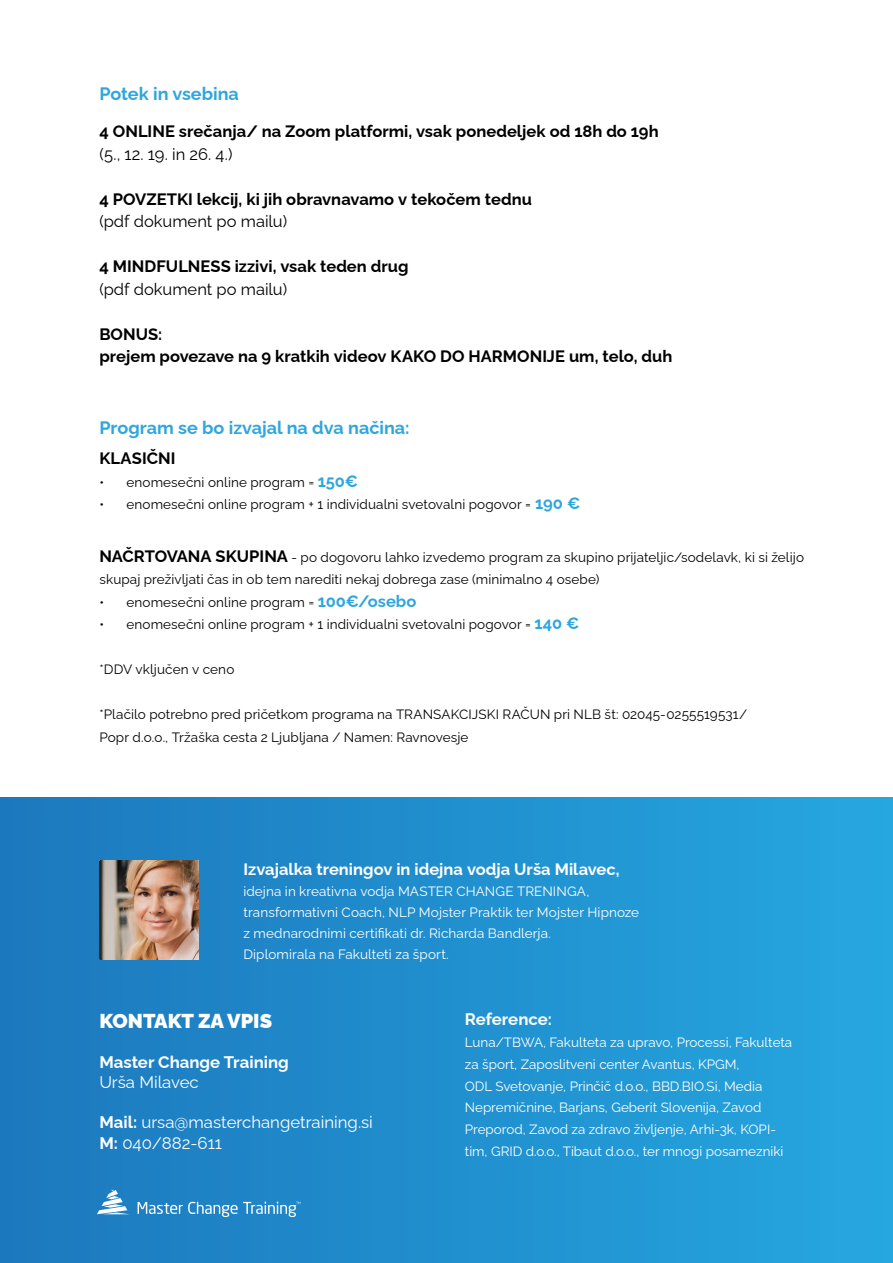
<style>
.page{position:relative;width:893px;height:1263px;background:#fff}
.page>*{position:absolute;margin:0;border:0;box-sizing:border-box;transform-origin:0 0}
.t1{font:900 20.1px "Raleway";color:#fff}
.t2{font:700 18px "Raleway";color:#2fa6de}
.t3{font:16.8px/20.1px "Raleway";color:#fff}
.t4{font:700 16.8px "Raleway";color:#fff}
.t5{font:700 16.5px/22.5px "Raleway";color:#000101}
.t6{font:16.5px "Raleway";color:#000101}
.t7{font:700 16.5px "Raleway";color:#fff}
.t8{font:13.5px/22.5px "Raleway";letter-spacing:.01em;color:#000101}
.t9{font:13.5px/21.9px "Raleway";color:#fff}
.s1{font-weight:700;font-size:16.5px;color:#2fa6de}
.s2{font-weight:700;font-size:16.5px}
.s3{color:#000}
.s4{font-weight:700}
</style>
<div class="page">
<div style="left:0;top:797px;width:893px;height:466px;background:linear-gradient(to right,#1c78be,#25a7df)"></div>
<svg style="left:138px;top:1202px;width:162px;height:15px"></svg>
<img style="left:99px;top:860px;width:100px;height:100px">
<svg style="left:97px;top:1190px;width:33px;height:24px"></svg>
<h2 class="t2" style="left:99px;top:79px;width:141px">Potek in vsebina</h2>
<p class="t5" style="left:99px;top:118px;width:561px">4 ONLINE srečanja/ na Zoom platformi, vsak ponedeljek od 18h do 19h</p>
<p class="t6" style="left:99px;top:141px;width:135px">(5., 12. 19. in 26. 4.)</p>
<p class="t5" style="left:99px;top:186px;width:434px">4 POVZETKI lekcij, ki jih obravnavamo v tekočem tednu</p>
<p class="t6" style="left:99px;top:208px;width:189px">(pdf dokument po mailu)</p>
<p class="t5" style="left:99px;top:253px;width:311px">4 MINDFULNESS izzivi, vsak teden drug</p>
<p class="t6" style="left:99px;top:276px;width:189px">(pdf dokument po mailu)</p>
<p class="t5" style="left:99px;top:321px;width:574px">BONUS:<br>prejem povezave na 9 kratkih videov KAKO DO HARMONIJE um, telo, duh</p>
<h2 class="t2" style="left:99px;top:413px;width:312px">Program se bo izvajal na dva načina:</h2>
<p class="t5" style="left:99px;top:445px;width:78px">KLASIČNI</p>
<p class="t8" style="left:99px;top:469px;width:260px">• enomesečni online program = <span class="s1">150€</span></p>
<p class="t8" style="left:99px;top:492px;width:482px">• enomesečni online program + 1 individualni svetovalni pogovor = <span class="s1">190 €</span></p>
<p class="t8" style="left:99px;top:544px;width:706px"><span class="s2">NAČRTOVANA SKUPINA</span> - po dogovoru lahko izvedemo program za skupino prijateljic/sodelavk, ki si želijo skupaj preživljati čas in ob tem narediti nekaj dobrega zase (minimalno 4 osebe)</p>
<p class="t8" style="left:99px;top:589px;width:319px">• enomesečni online program = <span class="s1">100€/osebo</span></p>
<p class="t8" style="left:99px;top:612px;width:481px">• enomesečni online program + 1 individualni svetovalni pogovor <span class="s3">=</span> <span class="s1">140 €</span></p>
<p class="t8" style="left:99px;top:657px;width:136px">*DDV vključen v ceno</p>
<p class="t8" style="left:99px;top:702px;width:649px">*Plačilo potrebno pred pričetkom programa na TRANSAKCIJSKI RAČUN pri NLB št: 02045-0255519531/<br>Popr d.o.o., Tržaška cesta 2 Ljubljana / Namen: Ravnovesje</p>
<p class="t7" style="left:243px;top:856px;width:378px">Izvajalka treningov in idejna vodja Urša Milavec,</p>
<p class="t9" style="left:243px;top:879px;width:397px;line-height:21px">idejna in kreativna vodja MASTER CHANGE TRENINGA, transformativni Coach, NLP Mojster Praktik ter Mojster Hipnoze z mednarodnimi certifikati dr. Richarda Bandlerja.<br>Diplomirala na Fakulteti za šport.</p>
<h1 class="t1" style="left:99px;top:1005px;width:174px">KONTAKT ZA VPIS</h1>
<p class="t4" style="left:99px;top:1049px;width:191px">Master Change Training</p>
<p class="t3" style="left:99px;top:1070px;width:101px">Urša Milavec</p>
<p class="t3" style="left:99px;top:1110px;width:275px"><span class="s4">Mail:</span> ursa@masterchangetraining.si<br><span class="s4">M:</span> 040/882-611</p>
<p class="t4" style="left:465px;top:1006px;width:89px">Reference:</p>
<p class="t9" style="left:465px;top:1030px;width:329px">Luna/TBWA, Fakulteta za upravo, Processi, Fakulteta za šport, Zaposlitveni center Avantus, KPGM,<br>ODL Svetovanje, Prinčič d.o.o., BBD.BIO.Si, Media Nepremičnine, Barjans, Geberit Slovenija, Zavod Preporod, Zavod za zdravo življenje, Arhi-3k, KOPI&shy;tim, GRID d.o.o., Tibaut d.o.o., ter mnogi posamezniki</p>
</div>
